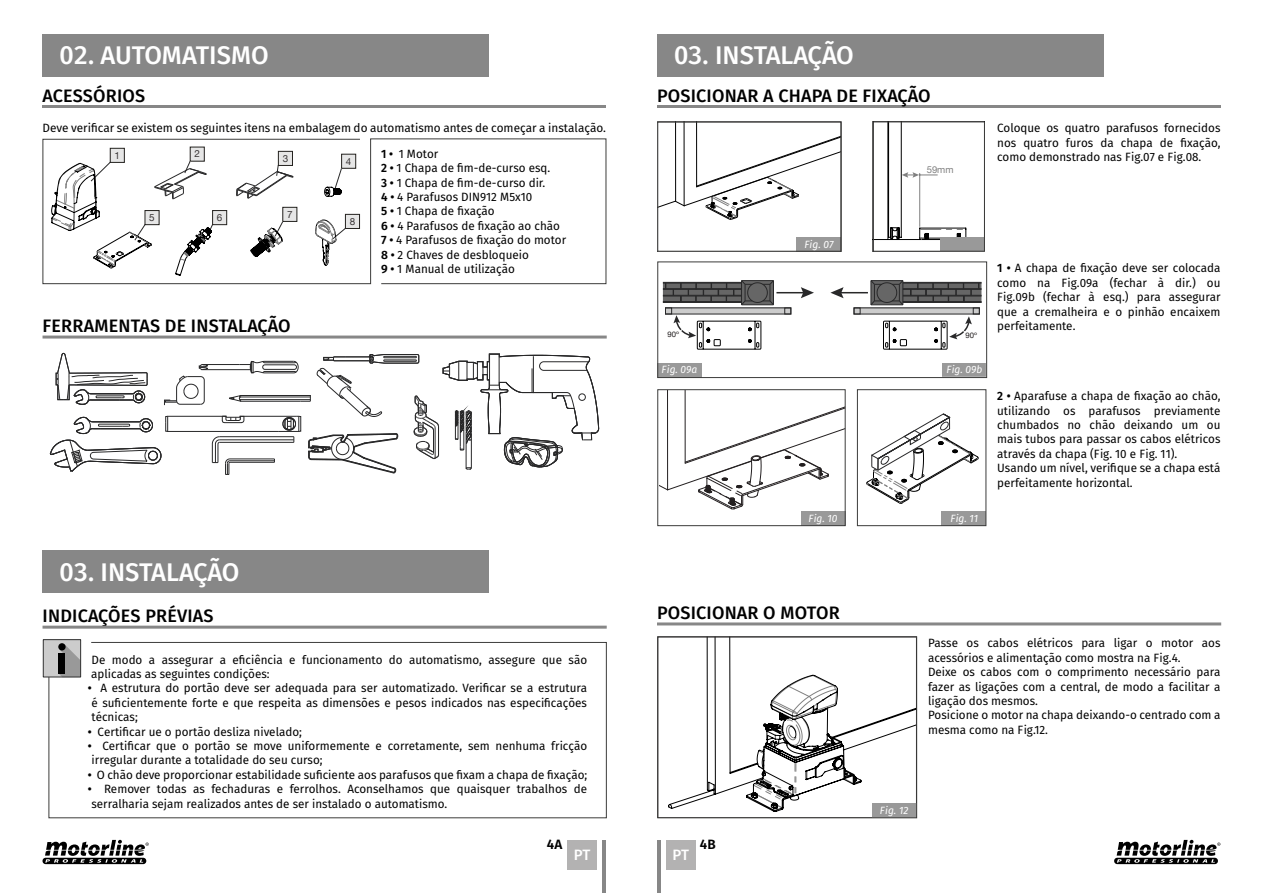
<style>
.page{position:relative;width:1263px;height:893px;background:#fff}
.page>*{position:absolute;margin:0;border:0;box-sizing:border-box;transform-origin:0 0}
.t1{font:500 25.5px "Fira Sans";color:#fff}
.t2{font:500 18px "Fira Sans";letter-spacing:.01em;color:#000}
.t3{font:500 15px "Fira Sans";color:#fff}
.t4{font:600 13.5px "Fira Sans";color:#000}
.t5{font:12px/14.4px "Fira Sans";color:#000}
.t6{font:italic 10.5px "Fira Sans";color:#fff}
.t7{font:9.9px "Helvetica Neue";color:#383435}
.t8{font:9.6px "Helvetica Neue";color:#808080}
.t9{font:7.8px "Helvetica Neue";color:#231f20}
.s1{font-weight:600}
</style>
<div class="page">
<div style="left:657px;top:34px;width:446px;height:43px;background:#878787"></div>
<div style="left:43px;top:34px;width:446px;height:43px;background:#878787"></div>
<hr style="left:43px;top:105px;width:563px;height:3px;background:#878787">
<hr style="left:657px;top:105px;width:563px;height:3px;background:#878787">
<div style="left:666px;top:840px;width:30px;height:29px;background:#b3b2b2"></div>
<div style="left:567px;top:840px;width:30px;height:29px;background:#b3b2b2"></div>
<hr style="left:603px;top:840px;width:3px;height:53px;background:#878787">
<hr style="left:657px;top:840px;width:3px;height:53px;background:#878787">
<svg style="left:1114px;top:840px;width:106px;height:24px"></svg>
<svg style="left:43px;top:840px;width:106px;height:24px"></svg>
<div style="left:43px;top:550px;width:446px;height:42px;background:#878787"></div>
<svg style="left:48px;top:642px;width:559px;height:176px"></svg>
<svg style="left:42px;top:138px;width:565px;height:146px"></svg>
<hr style="left:43px;top:336px;width:564px;height:3px;background:#878787">
<hr style="left:43px;top:626px;width:564px;height:3px;background:#878787">
<hr style="left:657px;top:622px;width:564px;height:3px;background:#878787">
<svg style="left:50px;top:353px;width:549px;height:122px"></svg>
<div style="left:797px;top:237px;width:44px;height:15px;background:#999"></div>
<svg style="left:659px;top:124px;width:180px;height:96px"></svg>
<div style="left:940px;top:237px;width:45px;height:15px;background:#999"></div>
<svg style="left:873px;top:121px;width:112px;height:119px"></svg>
<div style="left:942px;top:363px;width:45px;height:15px;background:#999"></div>
<hr style="left:741px;top:305px;width:32px;height:1px;background:#282829">
<svg style="left:663px;top:280px;width:151px;height:25px"></svg>
<div style="left:665px;top:308px;width:126px;height:6px;background:#ccc"></div>
<div style="left:665px;top:308px;width:7px;height:6px;border:1px solid #282829"></div>
<div style="left:784px;top:308px;width:7px;height:6px;border:1px solid #282829"></div>
<svg style="left:673px;top:315px;width:88px;height:35px"></svg>
<svg style="left:830px;top:280px;width:151px;height:70px"></svg>
<div style="left:658px;top:363px;width:44px;height:15px;background:#999"></div>
<div style="left:657px;top:262px;width:330px;height:116px;border:1px solid #3c3c3b"></div>
<svg style="left:660px;top:391px;width:183px;height:118px"></svg>
<svg style="left:866px;top:413px;width:113px;height:91px"></svg>
<div style="left:942px;top:511px;width:44px;height:15px;background:#999"></div>
<div style="left:801px;top:511px;width:45px;height:15px;background:#999"></div>
<div style="left:657px;top:122px;width:184px;height:130px;border:1px solid #3c3c3b"></div>
<div style="left:657px;top:389px;width:188px;height:137px;border:1px solid #3c3c3b"></div>
<div style="left:857px;top:389px;width:129px;height:137px;border:1px solid #3c3c3b"></div>
<div style="left:873px;top:122px;width:112px;height:130px;border:1px solid #3c3c3b"></div>
<svg style="left:668px;top:638px;width:247px;height:174px"></svg>
<div style="left:872px;top:802px;width:44px;height:15px;background:#999"></div>
<div style="left:657px;top:636px;width:260px;height:182px;border:1px solid #3c3c3b"></div>
<div style="left:43px;top:639px;width:38px;height:38px;background:#ccc"></div>
<svg style="left:59px;top:646px;width:20px;height:29px"></svg>
<div style="left:59px;top:653px;width:6px;height:20px;background:#000"></div>
<div style="left:58px;top:643px;width:8px;height:7px;background:#000;border-radius:50%"></div>
<div style="left:43px;top:639px;width:38px;height:38px;border:1px solid #333"></div>
<h1 class="t1" style="left:674px;top:34px;width:181px">03. INSTALAÇÃO</h1>
<h1 class="t1" style="left:60px;top:34px;width:211px">02. AUTOMATISMO</h1>
<h2 class="t2" style="left:43px;top:81px;width:104px">ACESSÓRIOS</h2>
<h2 class="t2" style="left:657px;top:81px;width:275px">POSICIONAR A CHAPA DE FIXAÇÃO</h2>
<p class="t5" style="left:381px;top:115px;width:226px;line-height:25.5px;text-indent:-338px">Deve verificar se existem os seguintes itens na embalagem do automatismo antes de começar a instalação.<br><span class="s1">1 •</span> 1 Motor</p>
<p class="t5" style="left:381px;top:161px;width:187px"><span class="s1">2 •</span> 1 Chapa de fim-de-curso esq.<br><span class="s1">3 •</span> 1 Chapa de fim-de-curso dir.<br><span class="s1">4 •</span> 4 Parafusos DIN912 M5x10<br><span class="s1">5 •</span> 1 Chapa de fixação<br><span class="s1">6 •</span> 4 Parafusos de fixação ao chão<br><span class="s1">7 •</span> 4 Parafusos de fixação do motor<br><span class="s1">8 •</span> 2 Chaves de desbloqueio<br><span class="s1">9 •</span> 1 Manual de utilização</p>
<p class="t7" style="left:194px;top:147px;width:7px">2</p>
<p class="t7" style="left:115px;top:148px;width:7px">1</p>
<p class="t7" style="left:283px;top:151px;width:7px">3</p>
<p class="t7" style="left:346px;top:154px;width:7px">4</p>
<p class="t7" style="left:287px;top:207px;width:7px">7</p>
<p class="t7" style="left:149px;top:210px;width:7px">5</p>
<p class="t7" style="left:217px;top:210px;width:7px">6</p>
<p class="t7" style="left:350px;top:214px;width:7px">8</p>
<h2 class="t2" style="left:43px;top:312px;width:249px">FERRAMENTAS DE INSTALAÇÃO</h2>
<p class="t6" style="left:804px;top:236px;width:31px">Fig. 07</p>
<p class="t8" style="left:927px;top:163px;width:28px">59mm</p>
<p class="t9" style="left:667px;top:328px;width:13px">90º</p>
<p class="t9" style="left:965px;top:330px;width:13px">90º</p>
<p class="t6" style="left:662px;top:362px;width:37px">Fig. 09a</p>
<p class="t6" style="left:946px;top:362px;width:37px">Fig. 09b</p>
<h1 class="t1" style="left:60px;top:552px;width:181px">03. INSTALAÇÃO</h1>
<h2 class="t2" style="left:43px;top:602px;width:173px">INDICAÇÕES PRÉVIAS</h2>
<p class="t6" style="left:808px;top:511px;width:31px">Fig. 10</p>
<h2 class="t2" style="left:657px;top:599px;width:184px">POSICIONAR O MOTOR</h2>
<p class="t6" style="left:950px;top:511px;width:29px">Fig. 11</p>
<p class="t5" style="left:997px;top:121px;width:225px;text-align:justify">Coloque os quatro parafusos fornecidos nos quatro furos da chapa de fixação, como demonstrado nas Fig.07 e Fig.08.</p>
<p class="t5" style="left:997px;top:261px;width:225px;text-align:justify"><span class="s1">1 •</span> A chapa de fixação deve ser colocada como na Fig.09a (fechar à dir.) ou Fig.09b (fechar à esq.) para assegurar que a cremalheira e o pinhão encaixem perfeitamente.</p>
<p class="t5" style="left:997px;top:388px;width:225px"><span class="s1">2 •</span> Aparafuse a chapa de fixação ao chão, utilizando os parafusos previamente chumbados no chão deixando um ou mais tubos para passar os cabos elétricos através da chapa (Fig. 10 e Fig. 11).<br>Usando um nível, verifique se a chapa está perfeitamente horizontal.</p>
<p class="t5" style="left:91px;top:652px;width:497px">De modo a assegurar a eficiência e funcionamento do automatismo, assegure que são aplicadas as seguintes condições:</p>
<p class="t5" style="left:88px;top:681px;width:501px;text-align:justify"><span class="s1">•</span> A estrutura do portão deve ser adequada para ser automatizado. Verificar se a estrutura é suficientemente forte e que respeita as dimensões e pesos indicados nas especificações técnicas;</p>
<p class="t5" style="left:88px;top:724px;width:216px"><span class="s1">•</span> Certificar ue o portão desliza nivelado;</p>
<p class="t5" style="left:92px;top:738px;width:497px;text-indent:-4px"><span class="s1">•</span> Certificar que o portão se move uniformemente e corretamente, sem nenhuma fricção irregular durante a totalidade do seu curso;</p>
<p class="t5" style="left:88px;top:767px;width:501px"><span class="s1">•</span> O chão deve proporcionar estabilidade suficiente aos parafusos que fixam a chapa de fixação;</p>
<p class="t5" style="left:88px;top:781px;width:501px"><span class="s1">•</span> Remover todas as fechaduras e ferrolhos. Aconselhamos que quaisquer trabalhos de serralharia sejam realizados antes de ser instalado o automatismo.</p>
<p class="t4" style="left:547px;top:833px;width:17px">4A</p>
<p class="t4" style="left:700px;top:833px;width:17px">4B</p>
<p class="t3" style="left:574px;top:842px;width:18px">PT</p>
<p class="t3" style="left:672px;top:842px;width:18px">PT</p>
<p class="t5" style="left:928px;top:636px;width:294px">Passe os cabos elétricos para ligar o motor aos acessórios e alimentação como mostra na Fig.4.<br>Deixe os cabos com o comprimento necessário para fazer as ligações com a central, de modo a facilitar a ligação dos mesmos.<br>Posicione o motor na chapa deixando-o centrado com a mesma como na Fig.12.</p>
<p class="t6" style="left:880px;top:803px;width:30px">Fig. 12</p>
</div>
